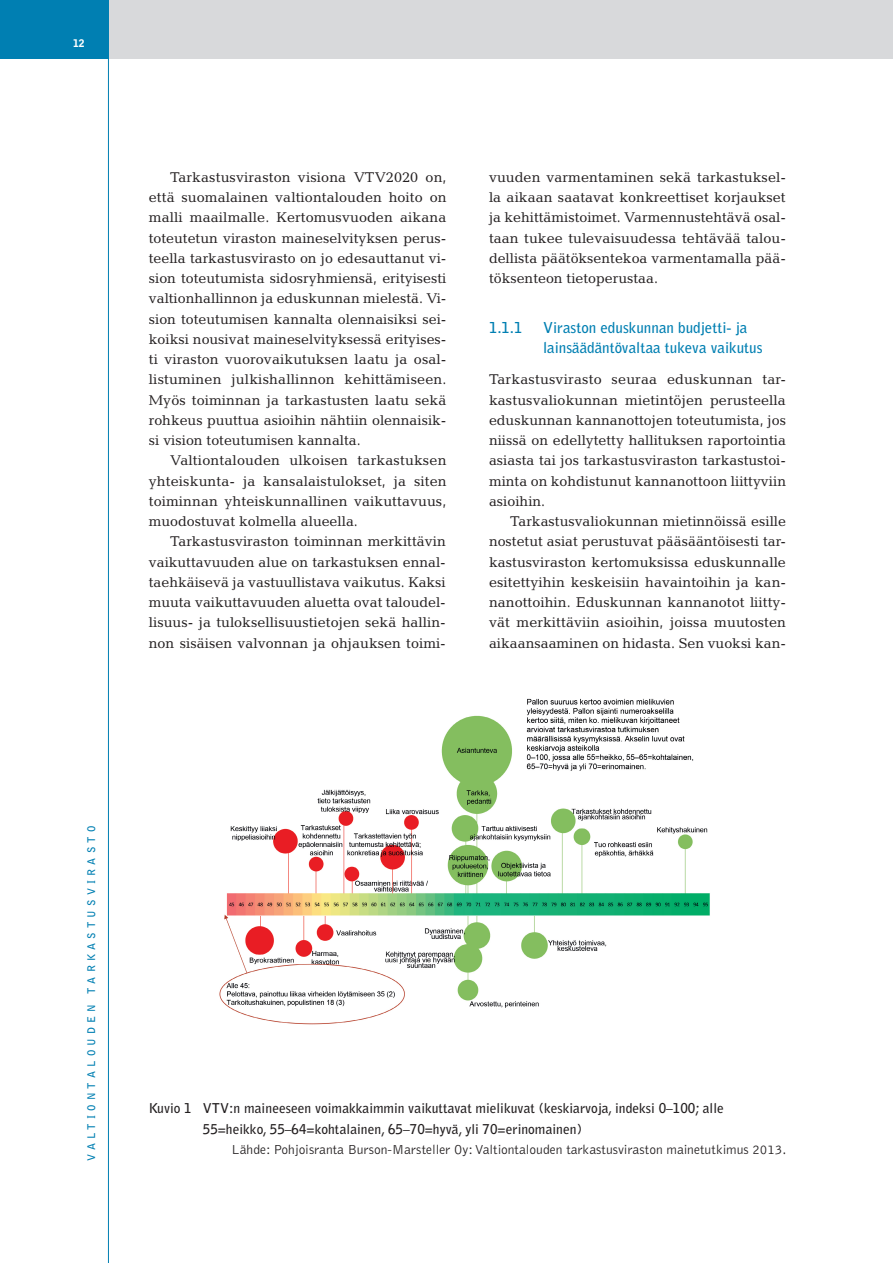
<style>
.page{position:relative;width:893px;height:1263px;background:#fff}
.page>*{position:absolute;margin:0;border:0;box-sizing:border-box;transform-origin:0 0}
.t1{font:700 15px/20.2px "Bell Gothic Std";color:#007fb2}
.t2{font:14.25px/20.2px "Candida Std";color:#231f20;text-align:justify}
.t3{font:700 13.5px/20.2px "Bell Gothic Std";color:#231f20}
.t4{font:300 13.5px "Bell Gothic Std";color:#231f20}
.t5{font:700 10.5px "Bell Gothic Std";letter-spacing:.4em;color:#007fb2}
.t6{font:900 10.5px "Bell Gothic Std";color:#fff}
.s1{font-family:"Candida Std";font-weight:400;font-size:14.25px}
</style>
<div class="page">
<div style="left:34px;top:0;width:859px;height:59px;background:#d8d9db"></div>
<div style="left:0;top:0;width:109px;height:59px;background:#007fb2"></div>
<hr style="left:108px;top:0;width:1px;height:1263px;background:#007fb2">
<img style="left:219px;top:698px;width:491px;height:327px">
<p class="t6" style="left:73px;top:37px;width:13px">12</p>
<p class="t2" style="left:149px;top:167px;width:299px;text-indent:21px">Tarkastusviraston visiona VTV2020 on, että suomalainen valtiontalouden hoito on malli maailmalle. Kertomusvuoden aikana toteutetun viraston maineselvityksen perus&shy;teella tarkastusvirasto on jo edesauttanut vi&shy;sion toteutumista sidosryhmiensä, erityisesti valtionhallinnon ja eduskunnan mielestä. Vi&shy;sion toteutumisen kannalta olennaisiksi sei&shy;koiksi nousivat maineselvityksessä erityises&shy;ti viraston vuorovaikutuksen laatu ja osal&shy;listuminen julkishallinnon kehittämiseen.<br>Myös toiminnan ja tarkastusten laatu sekä rohkeus puuttua asioihin nähtiin olennaisik&shy;si vision toteutumisen kannalta.</p>
<p class="t2" style="left:149px;top:450px;width:299px;text-indent:21px">Valtiontalouden ulkoisen tarkastuksen yhteiskunta- ja kansalaistulokset, ja siten toiminnan yhteiskunnallinen vaikuttavuus, muodostuvat kolmella alueella.</p>
<p class="t2" style="left:149px;top:531px;width:299px;text-indent:21px">Tarkastusviraston toiminnan merkittävin vaikuttavuuden alue on tarkastuksen ennal&shy;taehkäisevä ja vastuullistava vaikutus. Kaksi muuta vaikuttavuuden aluetta ovat taloudel&shy;lisuus- ja tuloksellisuustietojen sekä hallin&shy;non sisäisen valvonnan ja ohjauksen toimi-</p>
<p class="t2" style="left:489px;top:167px;width:298px">vuuden varmentaminen sekä tarkastuksel&shy;la aikaan saatavat konkreettiset korjaukset ja kehittämistoimet. Varmennustehtävä osal&shy;taan tukee tulevaisuudessa tehtävää talou&shy;dellista päätöksentekoa varmentamalla pää&shy;töksenteon tietoperustaa.</p>
<p class="t1" style="left:489px;top:318px;width:35px">1.1.1</p>
<p class="t1" style="left:543px;top:318px;width:221px">Viraston eduskunnan budjetti- ja lainsäädäntövaltaa tukeva vaikutus</p>
<p class="t2" style="left:489px;top:369px;width:299px">Tarkastusvirasto seuraa eduskunnan tar&shy;kastusvaliokunnan mietintöjen perusteella eduskunnan kannanottojen toteutumista, jos niissä on edellytetty hallituksen raportointia asiasta tai jos tarkastusviraston tarkastustoi&shy;minta on kohdistunut kannanottoon liittyviin asioihin.</p>
<p class="t2" style="left:489px;top:511px;width:299px;text-indent:21px">Tarkastusvaliokunnan mietinnöissä esille nostetut asiat perustuvat pääsääntöisesti tar&shy;kastusviraston kertomuksissa eduskunnalle esitettyihin keskeisiin havaintoihin ja kan&shy;nanottoihin. Eduskunnan kannanotot liitty&shy;vät merkittäviin asioihin, joissa muutosten aikaansaaminen on hidasta. Sen vuoksi kan-</p>
<p class="t5" style="left:85px;top:1161px;width:337px;rotate:-90deg">VALTIONTALOUDEN TARKASTUSVIRASTO</p>
<p class="t3" style="left:203px;top:1098px;width:522px;text-indent:-54px">Kuvio 1 VTV:n maineeseen voimakkaimmin vaikuttavat mielikuvat (keskiarvoja, indeksi 0–100; alle<br>55=heikko, 55–64=kohtalainen, 65–70=hyvä, yli 70=erinomainen)</p>
<p class="t4" style="left:232px;top:1142px;width:556px">Lähde: Pohjoisranta Burson-Marsteller Oy: Valtiontalouden tarkastusviraston mainetutkimus 2013<span class="s1">.</span></p>
</div>
